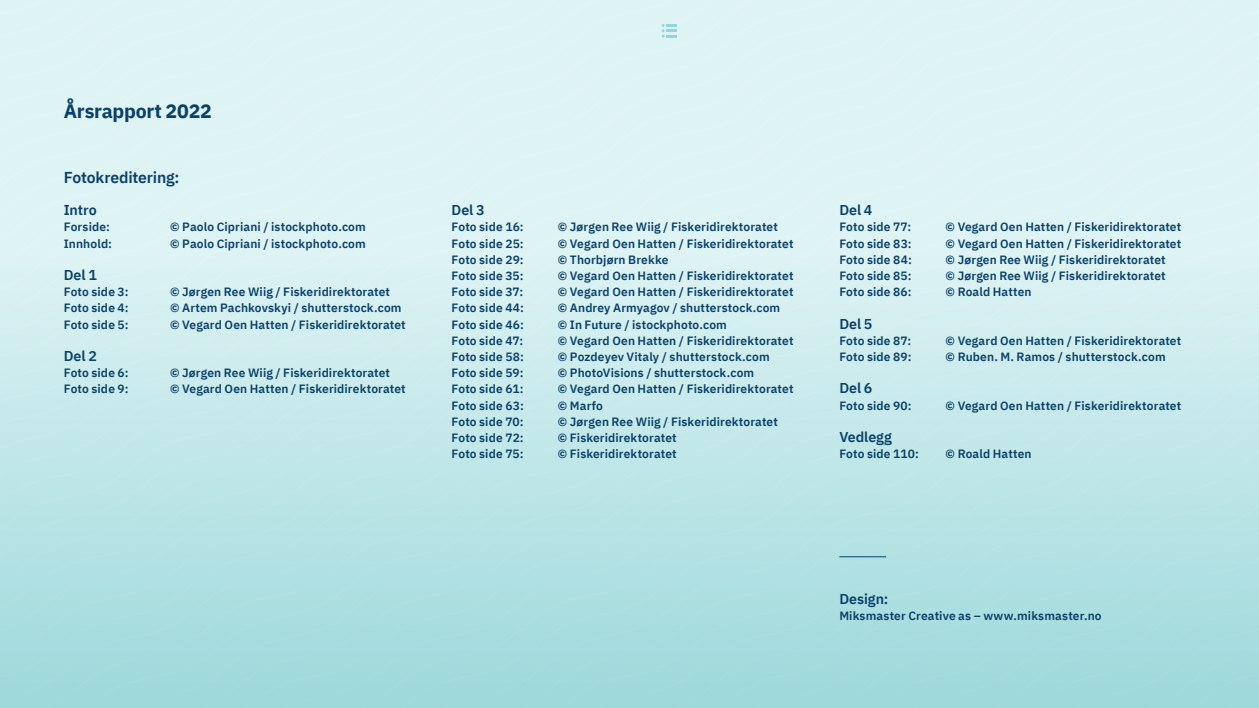
<style>
.page{position:relative;width:1259px;height:708px;background:#fff}
.page>*{position:absolute;margin:0;border:0;box-sizing:border-box;transform-origin:0 0}
.H2_Overskrift_13pt{font:700 19.5px "IBM Plex Sans";letter-spacing:-.01em;color:#094169}
.H3_Overskrift_10_5pt{font:600 15.75px "IBM Plex Sans";letter-spacing:-.01em;color:#094169}
.H4_Overskrift_9_5pt{font:600 14.25px "IBM Plex Sans";letter-spacing:-.005em;color:#094169}
.P_Fotokreditering_7{font:600 12px "IBM Plex Sans";letter-spacing:.01em;color:#094169}
</style>
<div class="page">
<div style="left:0;top:0;width:1259px;height:255px;background:#def3f4"></div>
<div style="left:0;top:255px;width:1259px;height:453px;background:linear-gradient(to bottom,#def3f4,#9dd8db)"></div>
<hr style="left:839px;top:556px;width:47px;height:1px;background:#094169">
<svg style="left:661px;top:24px;width:16px;height:14px"></svg>
<h2 class="H2_Overskrift_13pt" style="left:64px;top:96px;width:150px">Årsrapport 2022</h2>
<h3 class="H3_Overskrift_10_5pt" style="left:64px;top:165px;width:117px">Fotokreditering:</h3>
<h4 class="H4_Overskrift_9_5pt" style="left:64px;top:199px;width:34px">Intro</h4>
<p class="P_Fotokreditering_7" style="left:64px;top:218px;width:48px">Forside:</p>
<p class="P_Fotokreditering_7" style="left:170px;top:218px;width:197px">© Paolo Cipriani / istockphoto.com</p>
<p class="P_Fotokreditering_7" style="left:64px;top:234px;width:50px">Innhold:</p>
<p class="P_Fotokreditering_7" style="left:170px;top:234px;width:197px">© Paolo Cipriani / istockphoto.com</p>
<h4 class="H4_Overskrift_9_5pt" style="left:64px;top:264px;width:35px">Del 1</h4>
<p class="P_Fotokreditering_7" style="left:64px;top:282px;width:66px">Foto side 3:</p>
<p class="P_Fotokreditering_7" style="left:170px;top:282px;width:221px">© Jørgen Ree Wiig / Fiskeridirektoratet</p>
<p class="P_Fotokreditering_7" style="left:64px;top:299px;width:66px">Foto side 4:</p>
<p class="P_Fotokreditering_7" style="left:170px;top:299px;width:233px">© Artem Pachkovskyi / shutterstock.com</p>
<p class="P_Fotokreditering_7" style="left:64px;top:315px;width:66px">Foto side 5:</p>
<p class="P_Fotokreditering_7" style="left:170px;top:315px;width:237px">© Vegard Oen Hatten / Fiskeridirektoratet</p>
<h4 class="H4_Overskrift_9_5pt" style="left:64px;top:345px;width:35px">Del 2</h4>
<p class="P_Fotokreditering_7" style="left:64px;top:363px;width:66px">Foto side 6:</p>
<p class="P_Fotokreditering_7" style="left:170px;top:363px;width:221px">© Jørgen Ree Wiig / Fiskeridirektoratet</p>
<p class="P_Fotokreditering_7" style="left:64px;top:380px;width:66px">Foto side 9:</p>
<p class="P_Fotokreditering_7" style="left:170px;top:380px;width:237px">© Vegard Oen Hatten / Fiskeridirektoratet</p>
<h4 class="H4_Overskrift_9_5pt" style="left:451px;top:199px;width:35px">Del 3</h4>
<p class="P_Fotokreditering_7" style="left:451px;top:218px;width:74px">Foto side 16:</p>
<p class="P_Fotokreditering_7" style="left:558px;top:218px;width:221px">© Jørgen Ree Wiig / Fiskeridirektoratet</p>
<p class="P_Fotokreditering_7" style="left:451px;top:234px;width:74px">Foto side 25:</p>
<p class="P_Fotokreditering_7" style="left:558px;top:234px;width:237px">© Vegard Oen Hatten / Fiskeridirektoratet</p>
<p class="P_Fotokreditering_7" style="left:451px;top:250px;width:74px">Foto side 29:</p>
<p class="P_Fotokreditering_7" style="left:558px;top:250px;width:112px">© Thorbjørn Brekke</p>
<p class="P_Fotokreditering_7" style="left:451px;top:266px;width:74px">Foto side 35:</p>
<p class="P_Fotokreditering_7" style="left:558px;top:266px;width:237px">© Vegard Oen Hatten / Fiskeridirektoratet</p>
<p class="P_Fotokreditering_7" style="left:451px;top:282px;width:73px">Foto side 37:</p>
<p class="P_Fotokreditering_7" style="left:558px;top:282px;width:237px">© Vegard Oen Hatten / Fiskeridirektoratet</p>
<p class="P_Fotokreditering_7" style="left:451px;top:299px;width:74px">Foto side 44:</p>
<p class="P_Fotokreditering_7" style="left:558px;top:299px;width:224px">© Andrey Armyagov / shutterstock.com</p>
<p class="P_Fotokreditering_7" style="left:451px;top:315px;width:74px">Foto side 46:</p>
<p class="P_Fotokreditering_7" style="left:558px;top:315px;width:170px">© In Future / istockphoto.com</p>
<p class="P_Fotokreditering_7" style="left:451px;top:331px;width:73px">Foto side 47:</p>
<p class="P_Fotokreditering_7" style="left:558px;top:331px;width:237px">© Vegard Oen Hatten / Fiskeridirektoratet</p>
<p class="P_Fotokreditering_7" style="left:451px;top:347px;width:74px">Foto side 58:</p>
<p class="P_Fotokreditering_7" style="left:558px;top:347px;width:213px">© Pozdeyev Vitaly / shutterstock.com</p>
<p class="P_Fotokreditering_7" style="left:451px;top:363px;width:74px">Foto side 59:</p>
<p class="P_Fotokreditering_7" style="left:558px;top:363px;width:198px">© PhotoVisions / shutterstock.com</p>
<p class="P_Fotokreditering_7" style="left:451px;top:380px;width:74px">Foto side 61:</p>
<p class="P_Fotokreditering_7" style="left:558px;top:380px;width:237px">© Vegard Oen Hatten / Fiskeridirektoratet</p>
<p class="P_Fotokreditering_7" style="left:451px;top:396px;width:74px">Foto side 63:</p>
<p class="P_Fotokreditering_7" style="left:558px;top:396px;width:47px">© Marfo</p>
<p class="P_Fotokreditering_7" style="left:451px;top:412px;width:74px">Foto side 70:</p>
<p class="P_Fotokreditering_7" style="left:558px;top:412px;width:221px">© Jørgen Ree Wiig / Fiskeridirektoratet</p>
<p class="P_Fotokreditering_7" style="left:451px;top:428px;width:74px">Foto side 72:</p>
<p class="P_Fotokreditering_7" style="left:558px;top:428px;width:120px">© Fiskeridirektoratet</p>
<p class="P_Fotokreditering_7" style="left:451px;top:444px;width:73px">Foto side 75:</p>
<p class="P_Fotokreditering_7" style="left:558px;top:444px;width:120px">© Fiskeridirektoratet</p>
<h4 class="H4_Overskrift_9_5pt" style="left:839px;top:199px;width:35px">Del 4</h4>
<p class="P_Fotokreditering_7" style="left:839px;top:218px;width:73px">Foto side 77:</p>
<p class="P_Fotokreditering_7" style="left:945px;top:218px;width:237px">© Vegard Oen Hatten / Fiskeridirektoratet</p>
<p class="P_Fotokreditering_7" style="left:839px;top:234px;width:74px">Foto side 83:</p>
<p class="P_Fotokreditering_7" style="left:945px;top:234px;width:237px">© Vegard Oen Hatten / Fiskeridirektoratet</p>
<p class="P_Fotokreditering_7" style="left:839px;top:250px;width:74px">Foto side 84:</p>
<p class="P_Fotokreditering_7" style="left:945px;top:250px;width:221px">© Jørgen Ree Wiig / Fiskeridirektoratet</p>
<p class="P_Fotokreditering_7" style="left:839px;top:266px;width:74px">Foto side 85:</p>
<p class="P_Fotokreditering_7" style="left:945px;top:266px;width:221px">© Jørgen Ree Wiig / Fiskeridirektoratet</p>
<p class="P_Fotokreditering_7" style="left:839px;top:282px;width:74px">Foto side 86:</p>
<p class="P_Fotokreditering_7" style="left:945px;top:282px;width:87px">© Roald Hatten</p>
<h4 class="H4_Overskrift_9_5pt" style="left:839px;top:312px;width:35px">Del 5</h4>
<p class="P_Fotokreditering_7" style="left:839px;top:331px;width:73px">Foto side 87:</p>
<p class="P_Fotokreditering_7" style="left:945px;top:331px;width:237px">© Vegard Oen Hatten / Fiskeridirektoratet</p>
<p class="P_Fotokreditering_7" style="left:839px;top:347px;width:74px">Foto side 89:</p>
<p class="P_Fotokreditering_7" style="left:945px;top:347px;width:221px">© Ruben. M. Ramos / shutterstock.com</p>
<h4 class="H4_Overskrift_9_5pt" style="left:839px;top:377px;width:35px">Del 6</h4>
<p class="P_Fotokreditering_7" style="left:839px;top:396px;width:74px">Foto side 90:</p>
<p class="P_Fotokreditering_7" style="left:945px;top:396px;width:237px">© Vegard Oen Hatten / Fiskeridirektoratet</p>
<h4 class="H4_Overskrift_9_5pt" style="left:839px;top:426px;width:54px">Vedlegg</h4>
<p class="P_Fotokreditering_7" style="left:839px;top:444px;width:81px">Foto side 110:</p>
<p class="P_Fotokreditering_7" style="left:945px;top:444px;width:87px">© Roald Hatten</p>
<h4 class="H4_Overskrift_9_5pt" style="left:839px;top:588px;width:50px">Design:</h4>
<p class="P_Fotokreditering_7" style="left:839px;top:606px;width:264px">Miksmaster Creative as – www.miksmaster.no</p>
</div>
